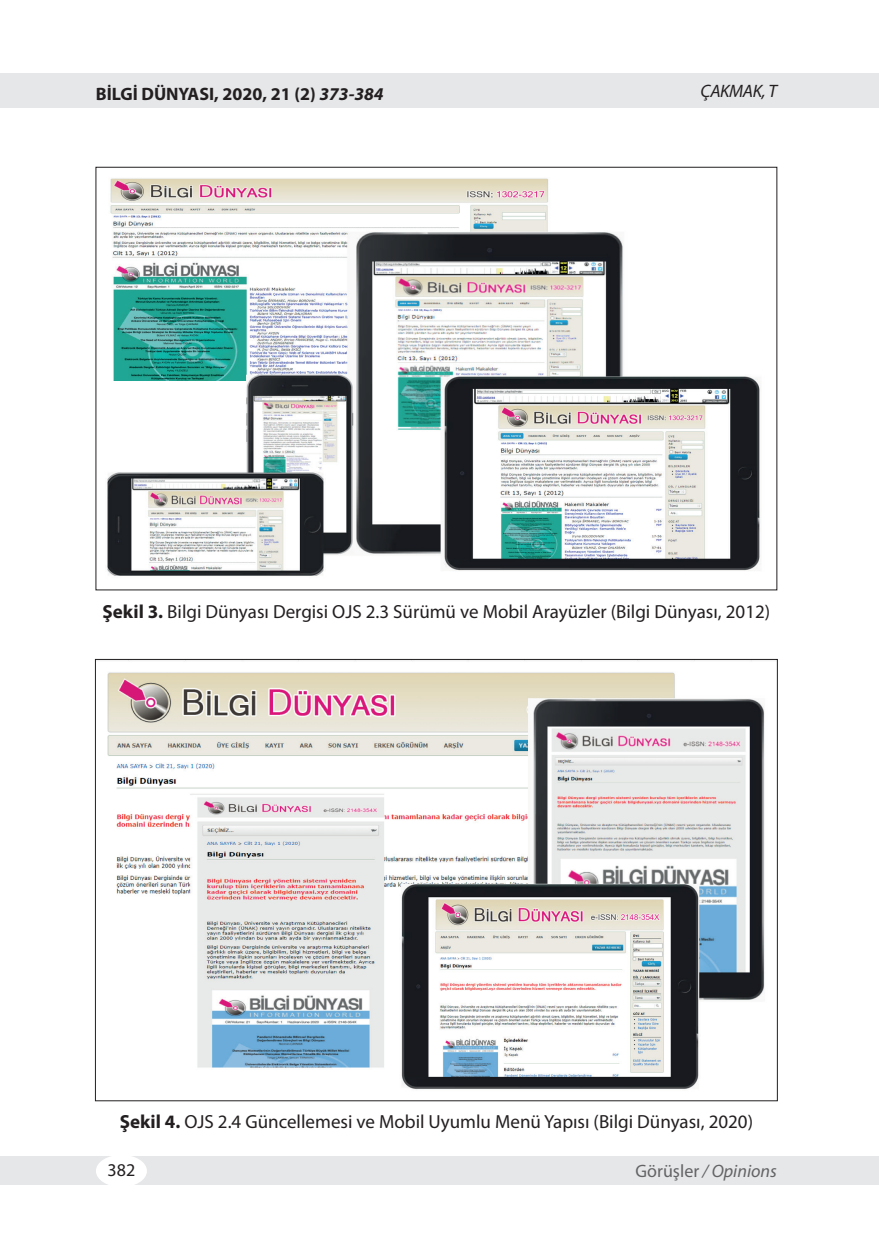
<style>
.page{position:relative;width:879px;height:1253px;background:#fff}
.page>*{position:absolute;margin:0;border:0;box-sizing:border-box;transform-origin:0 0}
.t1{font:19px "Myriad Pro";color:#231f20}
.t2{font:700 18px "Myriad Pro";color:#231f20}
.t3{font:italic 18px "Myriad Pro";color:#636366}
.t4{font:italic 18px "Myriad Pro";letter-spacing:-.02em;color:#231f20}
.t5{font:18px "Myriad Pro";color:#231f20}
.s1{font-style:italic}
.s2{font-weight:700}
.s3{font-style:normal}
</style>
<div class="page">
<div style="left:0;top:74px;width:879px;height:34px;background:#e6e7e9"></div>
<div style="left:0;top:1156px;width:879px;height:28px;background:#e6e7e9"></div>
<div style="left:96px;top:1155px;width:51px;height:32px;background:#fff;border-radius:50%"></div>
<img style="left:107px;top:178px;width:654px;height:398px">
<img style="left:107px;top:672px;width:658px;height:418px">
<p class="t2" style="left:96px;top:82px;width:289px">BİLGİ DÜNYASI, 2020, 21 (2) <span class="s1">373-384</span></p>
<p class="t4" style="left:700px;top:80px;width:78px">ÇAKMAK, T</p>
<p class="t1" style="left:103px;top:600px;width:669px"><span class="s2">Şekil 3.</span> Bilgi Dünyası Dergisi OJS 2.3 Sürümü ve Mobil Arayüzler (Bilgi Dünyası, 2012)</p>
<p class="t1" style="left:120px;top:1110px;width:635px"><span class="s2">Şekil 4.</span> OJS 2.4 Güncellemesi ve Mobil Uyumlu Menü Yapısı (Bilgi Dünyası, 2020)</p>
<p class="t5" style="left:108px;top:1159px;width:29px">382</p>
<p class="t3" style="left:635px;top:1160px;width:143px"><span class="s3">Görüşler</span> / Opinions</p>
</div>
